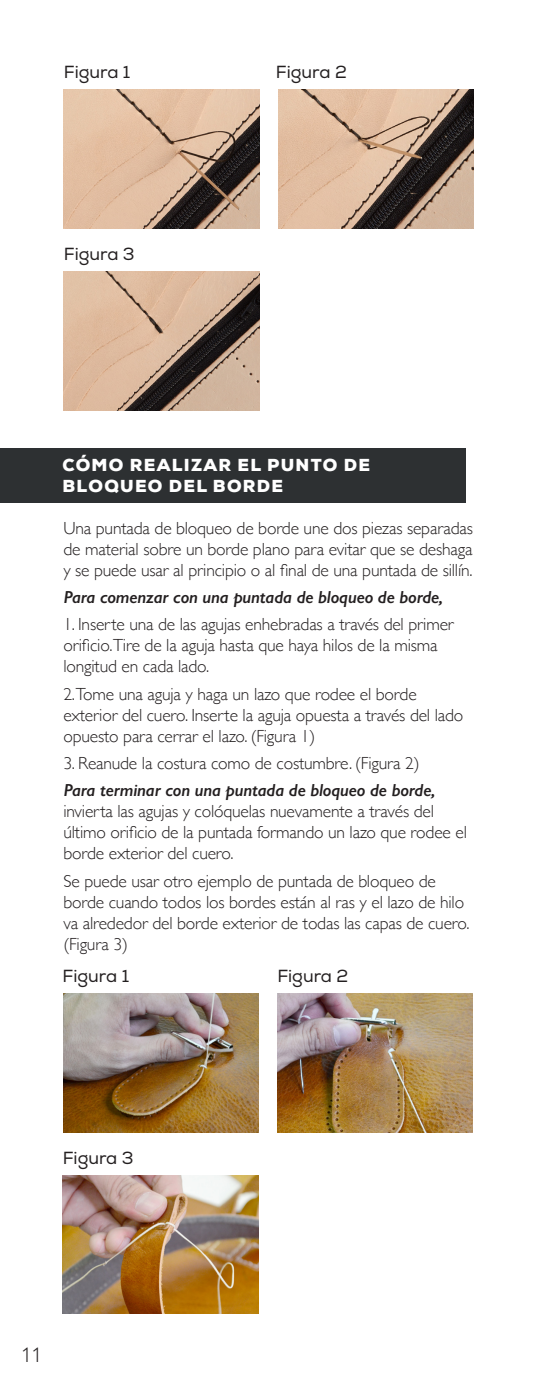
<style>
.page{position:relative;width:536px;height:1386px;background:#fff}
.page>*{position:absolute;margin:0;border:0;box-sizing:border-box;transform-origin:0 0}
.t1{font:300 21px "Gill Sans Nova";color:#231f20}
.t2{font:300 17.5px/21px "Gill Sans";letter-spacing:-.01em;color:#231f20}
.t3{font:17.5px "Nexa";color:#231f20}
.t4{font:italic 600 17.5px "Gill Sans";letter-spacing:-.01em;color:#231f20}
.t5{font:900 17.32px/20.8px "Nexa";letter-spacing:.075em;color:#fff}
.s1{font-weight:600;font-style:italic}
</style>
<div class="page">
<div style="left:0;top:448px;width:465px;height:55px;background:#2d3032"></div>
<img style="left:64px;top:272px;width:195px;height:138px">
<img style="left:64px;top:89px;width:195px;height:139px">
<img style="left:278px;top:89px;width:195px;height:139px">
<img style="left:63px;top:994px;width:195px;height:138px">
<img style="left:277px;top:994px;width:195px;height:138px">
<img style="left:62px;top:1175px;width:196px;height:139px">
<p class="t3" style="left:64px;top:61px;width:68px">Figura 1</p>
<p class="t3" style="left:276px;top:61px;width:72px">Figura 2</p>
<p class="t3" style="left:64px;top:244px;width:72px">Figura 3</p>
<p class="t5" style="left:62px;top:455px;width:309px">CÓMO REALIZAR EL PUNTO DE<br>BLOQUEO DEL BORDE</p>
<p class="t2" style="left:63px;top:517px;width:411px;text-align:justify">Una puntada de bloqueo de borde une dos piezas separadas de material sobre un borde plano para evitar que se deshaga y se puede usar al principio o al final de una puntada de sillín.</p>
<p class="t4" style="left:63px;top:587px;width:381px">Para comenzar con una puntada de bloqueo de borde,</p>
<p class="t2" style="left:63px;top:613px;width:392px">1. Inserte una de las agujas enhebradas a través del primer orificio.Tire de la aguja hasta que haya hilos de la misma longitud en cada lado.</p>
<p class="t2" style="left:63px;top:683px;width:401px">2.Tome una aguja y haga un lazo que rodee el borde exterior del cuero. Inserte la aguja opuesta a través del lado opuesto para cerrar el lazo. (Figura 1)</p>
<p class="t2" style="left:63px;top:752px;width:358px">3. Reanude la costura como de costumbre. (Figura 2)</p>
<p class="t2" style="left:63px;top:779px;width:405px"><span class="s1">Para terminar con una puntada de bloqueo de borde, </span>invierta las agujas y colóquelas nuevamente a través del último orificio de la puntada formando un lazo que rodee el borde exterior del cuero.</p>
<p class="t2" style="left:63px;top:870px;width:407px">Se puede usar otro ejemplo de puntada de bloqueo de borde cuando todos los bordes están al ras y el lazo de hilo va alrededor del borde exterior de todas las capas de cuero. (Figura 3)</p>
<p class="t3" style="left:62px;top:965px;width:68px">Figura 1</p>
<p class="t3" style="left:277px;top:965px;width:72px">Figura 2</p>
<p class="t3" style="left:63px;top:1148px;width:72px">Figura 3</p>
<p class="t1" style="left:21px;top:1342px;width:22px">11</p>
</div>
